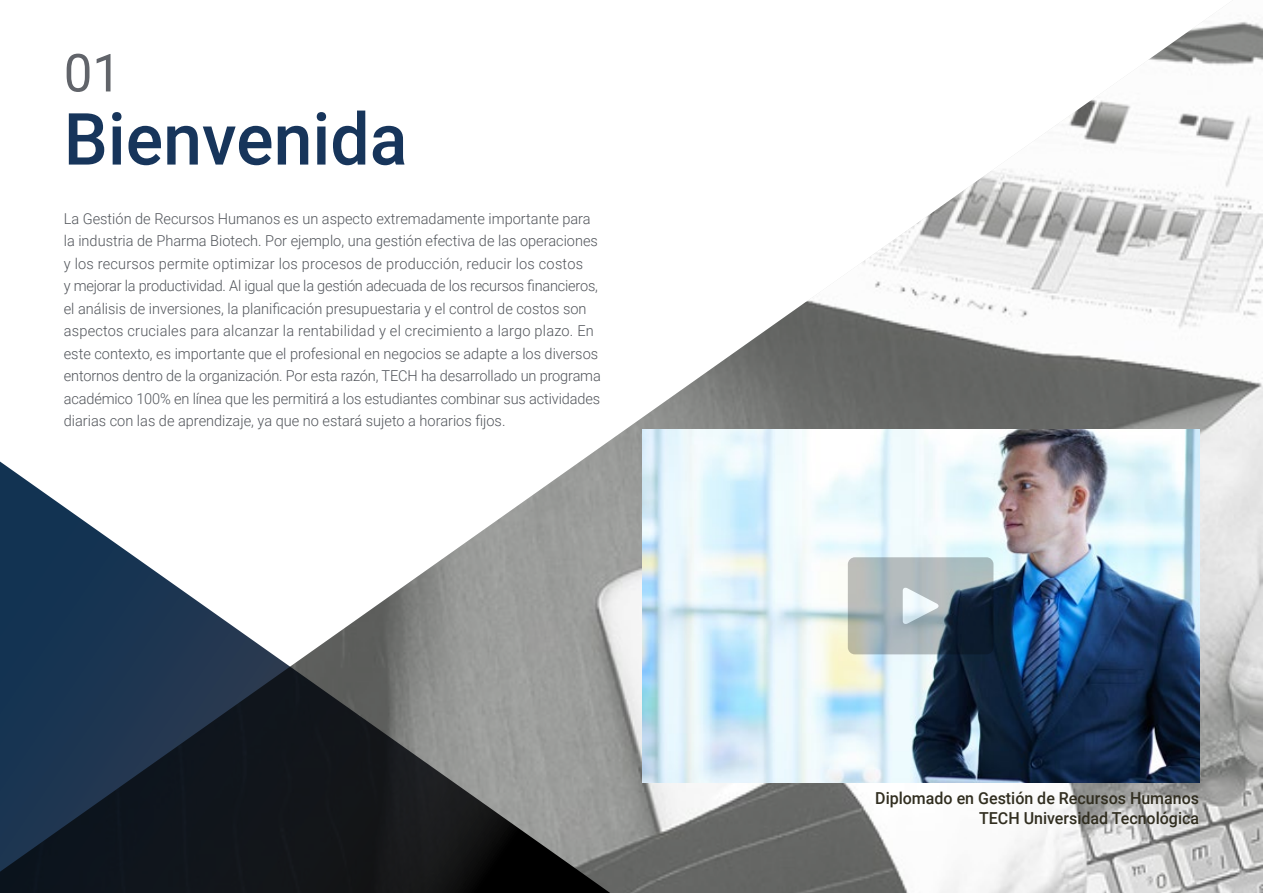
<style>
.page{position:relative;width:1263px;height:893px;background:#fff}
.page>*{position:absolute;margin:0;border:0;box-sizing:border-box;transform-origin:0 0}
.t1{font:500 72px "Roboto";color:#17355b}
.t2{font:52.5px "Roboto";color:#61646a}
.t3{font:500 16.5px/19.5px "Roboto";color:#312e20;text-align:right}
.t4{font:300 15px/22.5px "Roboto";color:#52555b}
</style>
<div class="page">
<img style="left:602px;top:21px;width:661px;height:872px">
<img style="left:642px;top:429px;width:557px;height:353px">
<svg style="left:848px;top:557px;width:145px;height:97px;background:#8d9aa0"></svg>
<svg style="left:0;top:446px;width:640px;height:447px"></svg>
<h2 class="t2" style="left:64px;top:36px;width:59px">01</h2>
<h1 class="t1" style="left:64px;top:89px;width:345px">Bienvenida</h1>
<p class="t4" style="left:64px;top:207px;width:539px">La Gestión de Recursos Humanos es un aspecto extremadamente importante para la industria de Pharma Biotech. Por ejemplo, una gestión efectiva de las operaciones y los recursos permite optimizar los procesos de producción, reducir los costos<br>y mejorar la productividad. Al igual que la gestión adecuada de los recursos financieros, el análisis de inversiones, la planificación presupuestaria y el control de costos son aspectos cruciales para alcanzar la rentabilidad y el crecimiento a largo plazo. En este contexto, es importante que el profesional en negocios se adapte a los diversos entornos dentro de la organización. Por esta razón, TECH ha desarrollado un programa académico 100% en línea que les permitirá a los estudiantes combinar sus actividades diarias con las de aprendizaje, ya que no estará sujeto a horarios fijos.</p>
<p class="t3" style="left:875px;top:788px;width:325px">Diplomado en Gestión de Recursos Humanos<br>TECH Universidad Tecnológica</p>
</div>
